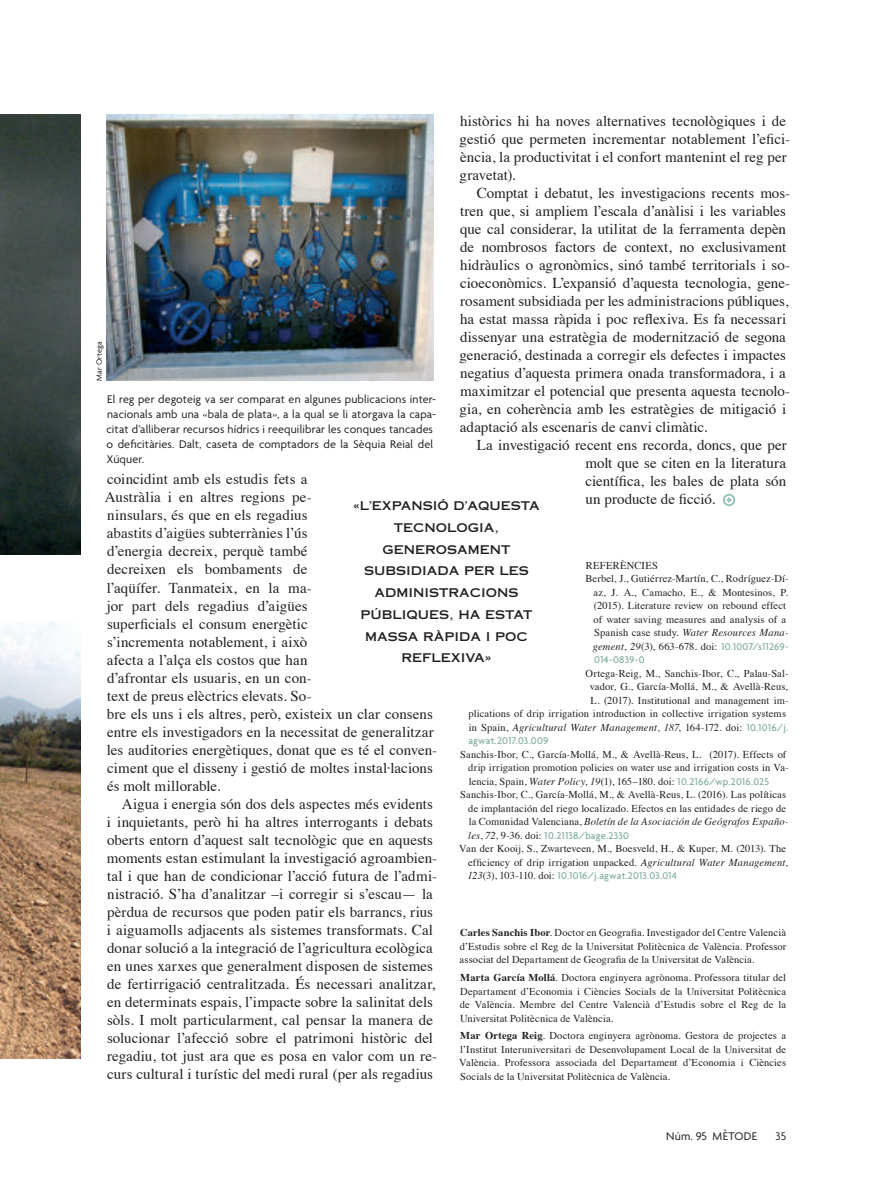
<style>
.page{position:relative;width:893px;height:1191px;background:#fff}
.page>*{position:absolute;margin:0;border:0;box-sizing:border-box;transform-origin:0 0}
.t1{font:15px/18px "Times";letter-spacing:.005em;color:#231f20}
.t2{font:12px/15px "Agenda";letter-spacing:.015em;color:#231f20}
.t3{font:12px/21.8px "Copperplate Thirty One AB";color:#231f20;text-align:center}
.t4{font:10.5px/13.5px "Times";letter-spacing:.01em;color:#231f20;text-align:justify}
.t5{font:500 10.5px "Agenda";letter-spacing:.01em;color:#7dac98}
.t6{font:italic 10.5px "Times";letter-spacing:.02em;color:#231f20}
.t7{font:8.25px "Agenda";letter-spacing:.025em;color:#231f20}
.s1{font-style:normal}
.s2{font-style:italic}
.s3{font-family:"Agenda";font-weight:500;color:#7dac98}
.s4{font-family:"Times";font-weight:400;font-style:italic;color:#231f20}
.s5{font-family:"Times";font-weight:400;color:#231f20}
.s6{font-weight:700}
</style>
<div class="page">
<div style="left:722px;top:493px;width:13px;height:13px;border:2px solid #9fc4bb;border-radius:50%"></div>
<svg style="left:726px;top:497px;width:6px;height:5px"></svg>
<img style="left:106px;top:115px;width:328px;height:265px">
<img style="left:0;top:115px;width:81px;height:440px">
<img style="left:0;top:621px;width:81px;height:437px">
<p class="t1" style="left:459px;top:111px;width:332px">històrics hi ha noves alternatives tecnològiques i de gestió que permeten incrementar notablement l’efici&shy;ència, la productivitat i el confort mantenint el reg per gravetat).</p>
<p class="t1" style="left:459px;top:183px;width:332px;text-indent:17px">Comptat i debatut, les investigacions recents mos&shy;tren que, si ampliem l’escala d’anàlisi i les variables que cal considerar, la utilitat de la ferramenta depèn de nombrosos factors de context, no exclusivament hidràulics o agronòmics, sinó també territorials i so&shy;cioeconòmics. L’expansió d’aquesta tecnologia, gene&shy;rosament subsidiada per les administracions públiques, ha estat massa ràpida i poc reflexiva. Es fa necessari dissenyar una estratègia de modernització de segona generació, destinada a corregir els defectes i impactes negatius d’aquesta primera onada transformadora, i a maximitzar el potencial que presenta aquesta tecnolo&shy;gia, en coherència amb les estratègies de mitigació i adaptació als escenaris de canvi climàtic.</p>
<p class="t1" style="left:585px;top:435px;width:203px;text-align:justify;text-indent:-109px">La investigació recent ens recorda, doncs, que per molt que se citen en la literatura científica, les bales de plata són un producte de ficció.</p>
<p class="t7" style="left:94px;top:380px;width:41px;rotate:-90deg">Mar Ortega</p>
<p class="t2" style="left:106px;top:391px;width:331px">El reg per degoteig va ser comparat en algunes publicacions inter&shy;nacionals amb una «bala de plata», a la qual se li atorgava la capa&shy;citat d’alliberar recursos hídrics i reequilibrar les conques tancades o deficitàries. Dalt, caseta de comptadors de la Sèquia Reial del Xúquer.</p>
<p class="t1" style="left:105px;top:469px;width:334px">coincidint amb els estudis fets a<br>Austràlia i en altres regions pe-<br>ninsulars, és que en els regadius<br>abastits d’aigües subterrànies l’ús<br>d’energia decreix, perquè també<br>decreixen els bombaments de<br>l’aqüífer. Tanmateix, en la ma-<br>jor part dels regadius d’aigües<br>superficials el consum energètic<br>s’incrementa notablement, i això<br>afecta a l’alça els costos que han<br>d’afrontar els usuaris, en un con-<br>text de preus elèctrics elevats. So-<br>bre els uns i els altres, però, existeix un clar consens entre els investigadors en la necessitat de generalitzar les auditories energètiques, donat que es té el conven&shy;ciment que el disseny i gestió de moltes instal·lacions és molt millorable.</p>
<p class="t1" style="left:107px;top:793px;width:332px;text-indent:15px">Aigua i energia són dos dels aspectes més evidents i inquietants, però hi ha altres interrogants i debats oberts entorn d’aquest salt tecnològic que en aquests moments estan estimulant la investigació agroambien&shy;tal i que han de condicionar l’acció futura de l’admi&shy;nistració. S’ha d’analitzar –i corregir si s’escau— la pèrdua de recursos que poden patir els barrancs, rius i aiguamolls adjacents als sistemes transformats. Cal donar solució a la integració de l’agricultura ecològica en unes xarxes que generalment disposen de sistemes de fertirrigació centralitzada. És necessari analitzar, en determinats espais, l’impacte sobre la salinitat dels sòls. I molt particularment, cal pensar la manera de solucionar l’afecció sobre el patrimoni històric del regadiu, tot just ara que es posa en valor com un re&shy;curs cultural i turístic del medi rural (per als regadius</p>
<p class="t3" style="left:353px;top:495px;width:188px">«L’EXPANSIÓ D’AQUESTA<br>TECNOLOGIA,<br>GENEROSAMENT<br>SUBSIDIADA PER LES<br>ADMINISTRACIONS<br>PÚBLIQUES, HA ESTAT<br>MASSA RÀPIDA I POC<br>REFLEXIVA»</p>
<p class="t4" style="left:586px;top:557px;width:74px">REFERÈNCIES</p>
<p class="t4" style="left:585px;top:571px;width:205px">Berbel, J., Gutiérrez-Martín, C., Rodríguez-Dí-</p>
<p class="t4" style="left:593px;top:584px;width:196px">az, J. A., Camacho, E., &amp; Montesinos, P.</p>
<p class="t4" style="left:594px;top:598px;width:194px">(2015). Literature review on rebound effect</p>
<p class="t4" style="left:593px;top:611px;width:194px">of water saving measures and analysis of a</p>
<p class="t6" style="left:594px;top:623px;width:196px"><span class="s1">Spanish case study.</span> Water Resources Mana-</p>
<p class="t4" style="left:593px;top:638px;width:197px"><span class="s2">gement</span>, <span class="s2">29</span>(3), 663-678. doi: <span class="s3">10.1007/s11269-</span></p>
<p class="t5" style="left:594px;top:653px;width:52px">014-0839-0</p>
<p class="t4" style="left:468px;top:665px;width:322px;text-align:right">Ortega-Reig, M., Sanchis-Ibor, C., Palau-Sal-<br>vador, G., García-Mollá, M., &amp; Avellà-Reus,<br>L. (2017). Institutional and management im-<br>plications of drip irrigation introduction in collective irrigation systems in Spain, <span class="s2">Agricultural Water Management</span>, <span class="s2">187</span>, 164-172. doi: <span class="s3">10.1016/j.</span></p>
<p class="t5" style="left:468px;top:734px;width:82px">agwat.2017.03.009</p>
<p class="t4" style="left:460px;top:746px;width:328px">Sanchis-Ibor, C., García-Mollá, M., &amp; Avellà-Reus, L. (2017). Effects of</p>
<p class="t4" style="left:468px;top:760px;width:322px">drip irrigation promotion policies on water use and irrigation costs in Va-</p>
<p class="t4" style="left:469px;top:773px;width:302px">lencia, Spain, <span class="s2">Water Policy</span>, <span class="s2">19</span>(1), 165–180. doi: <span class="s3">10.2166/wp.2016.025</span></p>
<p class="t4" style="left:460px;top:787px;width:327px">Sanchis-Ibor, C., García-Mollá, M., &amp; Avellà-Reus, L. (2016). Las políticas</p>
<p class="t4" style="left:468px;top:800px;width:319px">de implantación del riego localizado. Efectos en las entidades de riego de</p>
<p class="t6" style="left:469px;top:812px;width:321px"><span class="s1">la Comunidad Valenciana,</span> Boletín de la Asociación de Geógrafos Españo-</p>
<p class="t5" style="left:468px;top:829px;width:162px"><span class="s4">les</span><span class="s5">,</span> <span class="s4">72</span><span class="s5">, 9-36. doi:</span> 10.21138/bage.2330</p>
<p class="t4" style="left:459px;top:841px;width:330px;text-align:right">Van der Kooij, S., Zwarteveen, M., Boesveld, H., &amp; Kuper, M. (2013). The efficiency of drip irrigation unpacked. <span class="s2">Agricultural Water Management</span>,</p>
<p class="t5" style="left:467px;top:869px;width:211px"><span class="s4">123</span><span class="s5">(3), 103-110. doi:</span> 10.1016/j.agwat.2013.03.014</p>
<p class="t4" style="left:459px;top:924px;width:328px"><span class="s6">Carles Sanchis Ibor</span>. Doctor en Geografia. Investigador del Centre Valencià d’Estudis sobre el Reg de la Universitat Politècnica de València. Professor associat del Departament de Geografia de la Universitat de València.</p>
<p class="t4" style="left:460px;top:969px;width:328px"><span class="s6">Marta García Mollá</span>. Doctora enginyera agrònoma. Professora titular del Departament d’Economia i Ciències Socials de la Universitat Politècnica de València. Membre del Centre Valencià d’Estudis sobre el Reg de la Universitat Politècnica de València.</p>
<p class="t4" style="left:459px;top:1028px;width:328px"><span class="s6">Mar Ortega Reig</span>. Doctora enginyera agrònoma. Gestora de projectes a l’Institut Interuniversitari de Desenvolupament Local de la Universitat de València. Professora associada del Departament d’Economia i Ciències Socials de la Universitat Politècnica de València.</p>
<p class="t2" style="left:666px;top:1128px;width:92px">Núm. 95 MÈTODE</p>
<p class="t2" style="left:775px;top:1128px;width:12px">35</p>
</div>
